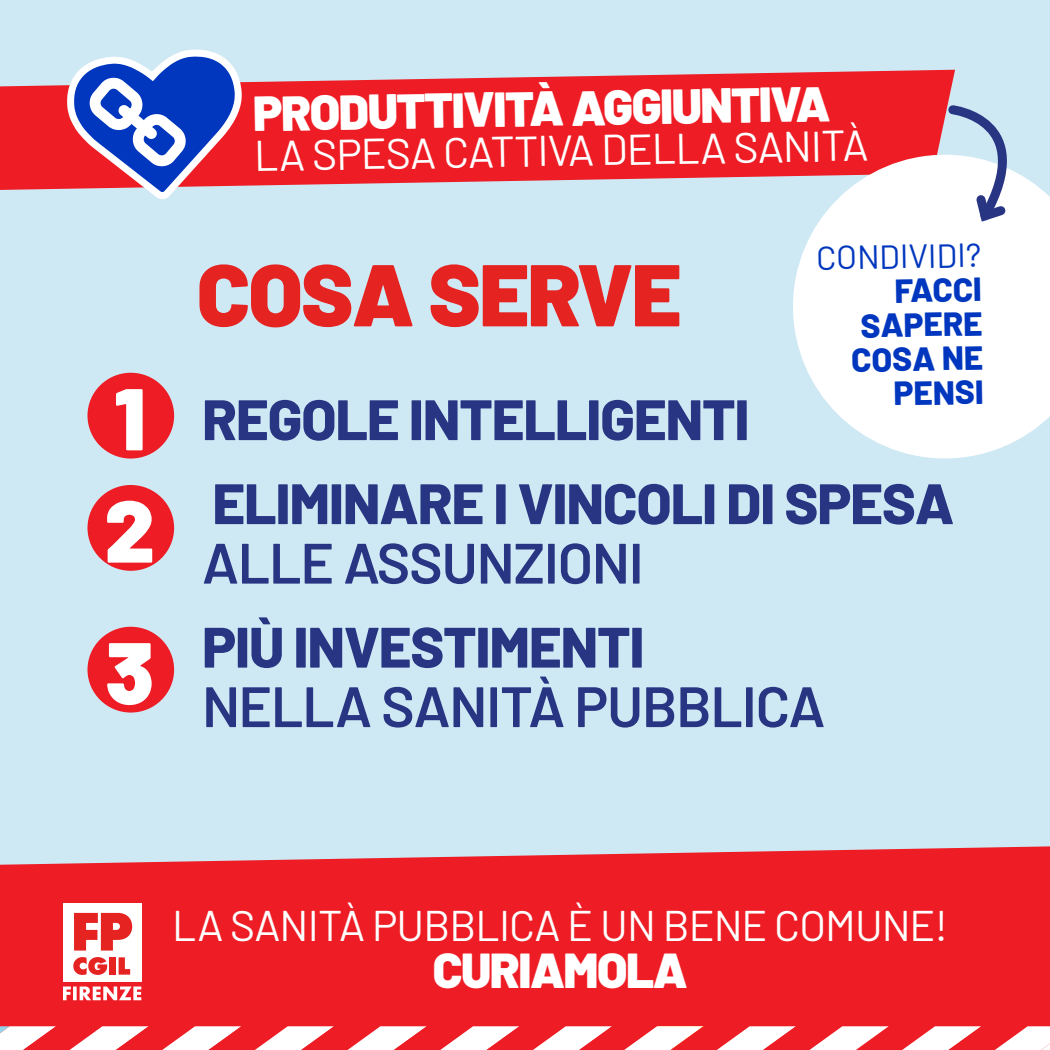
<style>
.page{position:relative;width:1050px;height:1050px;background:#cfe9f4}
.page>*{position:absolute;margin:0;border:0;box-sizing:border-box;transform-origin:0 0}
.t1{font:900 87.5px "Barlow";letter-spacing:-.02em;color:#e52321}
.t2{font:900 87.5px/141.8px "Barlow";color:#fff}
.t3{font:800 56.88px/84px "Barlow";letter-spacing:-.02em;color:#283583}
.t4{font:600 56.88px "Barlow";letter-spacing:-.02em;color:#283583}
.t5{font:900 49px "Barlow";letter-spacing:-.03em;color:#fff}
.t6{font:42.88px "Barlow";letter-spacing:-.02em;color:#fff}
.t7{font:800 33.34px/34.2px "Barlow";color:#0137be;text-align:right}
.t8{font:33.34px "Barlow";color:#0137be}
</style>
<div class="page">
<svg style="left:0;top:70px;width:955px;height:120px;fill:#ee1c24"></svg>
<svg style="left:63px;top:49px;width:180px;height:150px"></svg>
<svg style="left:793px;top:155px;width:257px;height:303px;fill:#fff"></svg>
<svg style="left:944px;top:101px;width:94px;height:127px"></svg>
<div style="left:0;top:846px;width:1050px;height:180px;background:#ee1c24"></div>
<svg style="left:0;top:1026px;width:1050px;height:24px"></svg>
<svg style="left:63px;top:987px;width:78px;height:13px"></svg>
<div style="left:63px;top:903px;width:78px;height:78px;background:#fff"></div>
<svg style="left:73px;top:957px;width:34px;height:18px"></svg>
<div style="left:109px;top:957px;width:7px;height:18px;background:#e52321"></div>
<svg style="left:119px;top:957px;width:11px;height:18px"></svg>
<svg style="left:74px;top:913px;width:58px;height:38px"></svg>
<div style="left:88px;top:373px;width:86px;height:86px;background:#ee1c24;border-radius:50%"></div>
<div style="left:88px;top:485px;width:86px;height:86px;background:#ee1c24;border-radius:50%"></div>
<div style="left:88px;top:627px;width:86px;height:86px;background:#ee1c24;border-radius:50%"></div>
<h1 class="t2" style="left:114px;top:342px;width:33px">1</h1>
<h1 class="t2" style="left:104px;top:454px;width:52px">2<br>3</h1>
<p class="t5" style="left:253px;top:77px;width:579px;rotate:-1deg">PRODUTTIVITÀ AGGIUNTIVA</p>
<p class="t6" style="left:254px;top:125px;width:616px;rotate:-1deg">LA SPESA CATTIVA DELLA SANITÀ</p>
<p class="t8" style="left:816px;top:234px;width:167px;rotate:-1deg">CONDIVIDI?</p>
<p class="t7" style="left:850px;top:272px;width:133px;rotate:-1deg">FACCI<br>SAPERE<br>COSA NE<br>PENSI</p>
<h1 class="t1" style="left:197px;top:229px;width:486px">COSA SERVE</h1>
<p class="t3" style="left:202px;top:373px;width:754px">REGOLE INTELLIGENTI<br>ELIMINARE I VINCOLI DI SPESA</p>
<p class="t4" style="left:202px;top:521px;width:443px">ALLE ASSUNZIONI</p>
<p class="t3" style="left:202px;top:601px;width:444px">PIÙ INVESTIMENTI</p>
<p class="t4" style="left:202px;top:665px;width:625px">NELLA SANITÀ PUBBLICA</p>
<p class="t6" style="left:172px;top:895px;width:778px">LA SANITÀ PUBBLICA È UN BENE COMUNE!</p>
<p class="t5" style="left:433px;top:934px;width:256px">CURIAMOLA</p>
</div>
